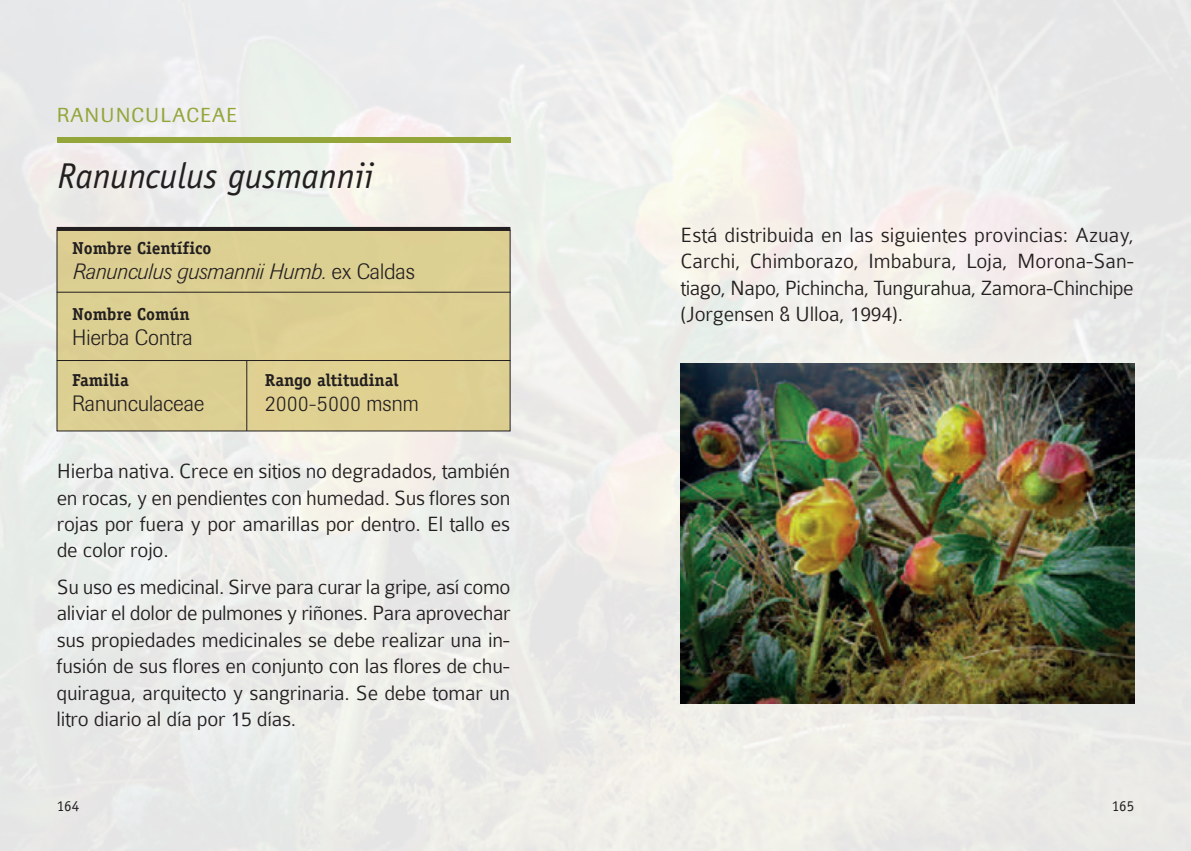
<style>
.page{position:relative;width:1191px;height:851px;background:#fff}
.page>*{position:absolute;margin:0;border:0;box-sizing:border-box;transform-origin:0 0}
.t1{font:italic 36px "Officina Sans";color:#231f20}
.t2{font:300 22px/26.4px "Colaborate";letter-spacing:-.01em;color:#231f20;text-align:justify}
.t3{font:300 22px "Imago";color:#231f20}
.t4{font:italic 300 22px "Imago";color:#231f20}
.t5{font:20px "Imago";letter-spacing:.07em;color:#94a639}
.t6{font:700 17.4px "Officina Serif";color:#231f20}
.t7{font:15px "Officina Serif";color:#231f20}
.s1{font-style:normal}
</style>
<div class="page">
<div style="left:0;top:0;width:1191px;height:850px;background:#ecede9"></div>
<div style="left:57px;top:138px;width:453px;height:5px;background:#94a639"></div>
<div style="left:57px;top:230px;width:453px;height:200px;background:#dccf92"></div>
<hr style="left:57px;top:292px;width:453px;height:1px;background:#231f20">
<hr style="left:57px;top:360px;width:453px;height:1px;background:#231f20">
<hr style="left:57px;top:227px;width:453px;height:4px;background:#231f20">
<hr style="left:246px;top:360px;width:1px;height:71px;background:#231f20">
<img style="left:680px;top:363px;width:454px;height:340px">
<p class="t5" style="left:57px;top:103px;width:181px">RANUNCULACEAE</p>
<h1 class="t1" style="left:57px;top:155px;width:317px">Ranunculus gusmannii</h1>
<p class="t6" style="left:72px;top:237px;width:141px">Nombre Científico</p>
<p class="t4" style="left:72px;top:259px;width:344px">Ranunculus gusmannii Humb. <span class="s1">ex Caldas</span></p>
<p class="t6" style="left:72px;top:303px;width:119px">Nombre Común</p>
<p class="t3" style="left:72px;top:325px;width:122px">Hierba Contra</p>
<p class="t6" style="left:72px;top:369px;width:58px">Familia</p>
<p class="t6" style="left:265px;top:369px;width:135px">Rango altitudinal</p>
<p class="t3" style="left:72px;top:391px;width:134px">Ranunculaceae</p>
<p class="t3" style="left:265px;top:391px;width:155px">2000-5000 msnm</p>
<p class="t2" style="left:57px;top:458px;width:455px">Hierba nativa. Crece en sitios no degradados, también en rocas, y en pendientes con humedad. Sus flores son rojas por fuera y por amarillas por dentro. El tallo es de color rojo.</p>
<p class="t2" style="left:57px;top:573px;width:455px">Su uso es medicinal. Sirve para curar la gripe, así como aliviar el dolor de pulmones y riñones. Para aprovechar sus propiedades medicinales se debe realizar una in&shy;fusión de sus flores en conjunto con las flores de chu&shy;quiragua, arquitecto y sangrinaria. Se debe tomar un litro diario al día por 15 días.</p>
<p class="t2" style="left:680px;top:222px;width:455px">Está distribuida en las siguientes provincias: Azuay, Carchi, Chimborazo, Imbabura, Loja, Morona-San&shy;tiago, Napo, Pichincha, Tungurahua, Zamora-Chinchipe (Jorgensen &amp; Ulloa, 1994).</p>
<p class="t7" style="left:57px;top:797px;width:24px">164</p>
<p class="t7" style="left:1111px;top:797px;width:24px">165</p>
</div>
